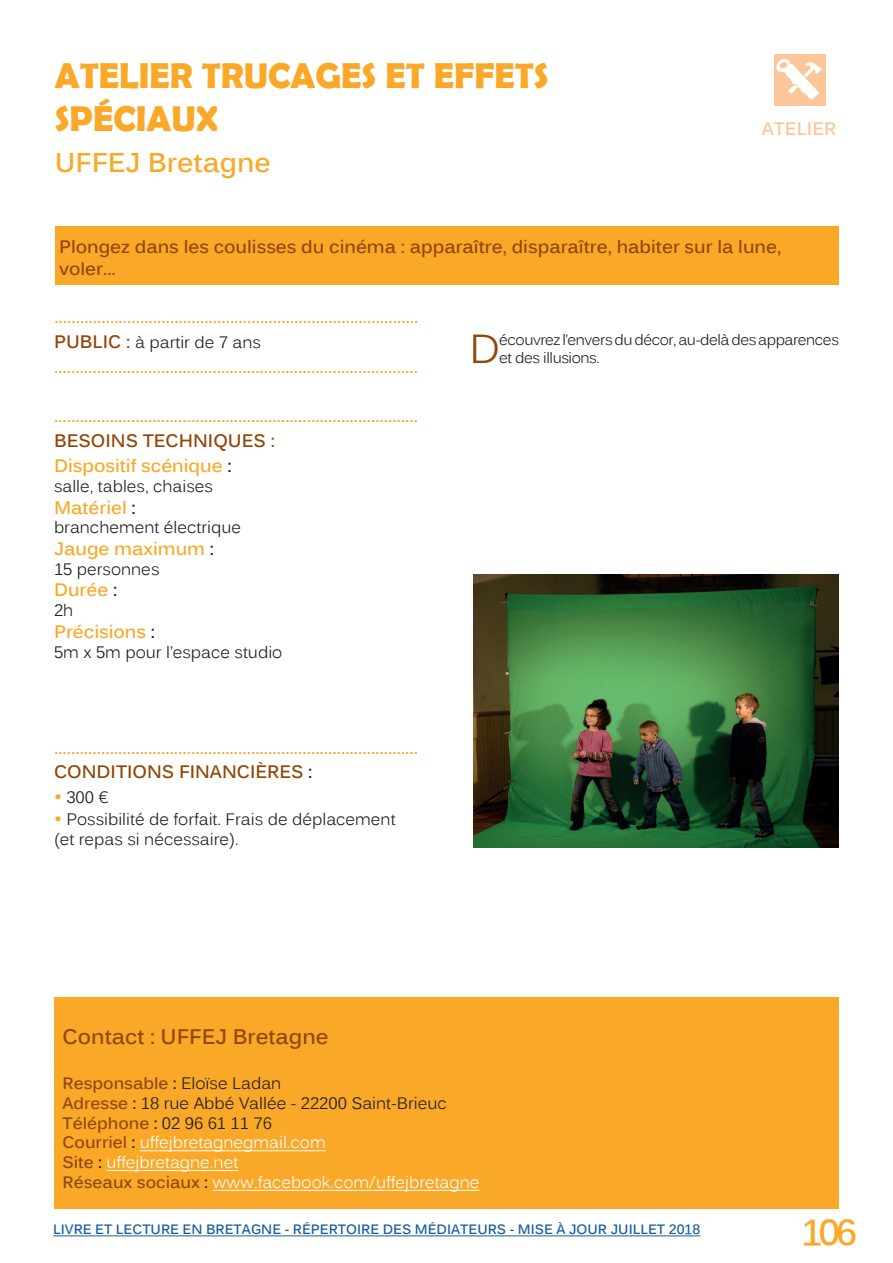
<style>
.page{position:relative;width:893px;height:1263px;background:#fff}
.page>*{position:absolute;margin:0;border:0;box-sizing:border-box;transform-origin:0 0}
.t1{font:40.35px "Kalinga";color:#92480a}
.t2{font:700 36px/43.2px "Berlin Sans FB Demi";color:#faa828}
.t3{font:700 36px "Kalinga";color:#faa828}
.t4{font:700 27px "Kalinga";color:#faa828}
.t5{font:700 21px "Kalinga";color:#92480a}
.t6{font:700 18px "Kalinga";color:#faa828}
.t7{font:700 18px/21.6px "Kalinga";color:#92480a}
.t8{font:700 18px "Kalinga";color:#fcc69a}
.t9{font:16.5px/19.8px "Kalinga";color:#fff}
.t10{font:16.5px/19.8px "Kalinga";color:#231f20}
.t11{font:15px/18px "Kalinga";letter-spacing:-.03em;color:#231f20}
.t12{font:700 13.5px "Kalinga";color:#175d9e}
.s1{font-weight:700;font-size:18px;color:#92480a}
.s2{color:#231f20}
.s3{font-weight:700;font-size:18px;color:#faa828}
.s4{font-weight:700;color:#92480a}
.s5{font-weight:700;color:#231f20}
</style>
<div class="page">
<hr style="left:53px;top:1235px;width:647px;height:1px;background:#175d9e">
<div style="left:55px;top:226px;width:783px;height:58px;background:#faa828"></div>
<div style="left:774px;top:54px;width:51px;height:51px;background:#fcc69a"></div>
<svg style="left:776px;top:59px;width:46px;height:41px"></svg>
<img style="left:473px;top:574px;width:365px;height:274px">
<div style="left:54px;top:998px;width:785px;height:211px;background:#faa828"></div>
<hr style="left:140px;top:1150px;width:186px;height:1px;background:#fff">
<hr style="left:106px;top:1170px;width:132px;height:1px;background:#fff">
<hr style="left:213px;top:1190px;width:266px;height:1px;background:#fff">
<h2 class="t2" style="left:55px;top:53px;width:496px">ATELIER TRUCAGES ET EFFETS<br>SPÉCIAUX</h2>
<h3 class="t4" style="left:55px;top:145px;width:218px">UFFEJ Bretagne</h3>
<p class="t8" style="left:762px;top:117px;width:76px">ATELIER</p>
<p class="t7" style="left:59px;top:238px;width:724px">Plongez dans les coulisses du cinéma : apparaître, disparaître, habiter sur la lune, voler...</p>
<p class="t6" style="left:54px;top:305px;width:366px">.....................................................................................</p>
<p class="t10" style="left:54px;top:334px;width:208px"><span class="s1">PUBLIC :</span> à partir de 7 ans</p>
<p class="t6" style="left:54px;top:354px;width:366px">.....................................................................................</p>
<p class="t6" style="left:54px;top:404px;width:366px">.....................................................................................</p>
<p class="t7" style="left:54px;top:432px;width:222px">BESOINS TECHNIQUES :</p>
<p class="t6" style="left:54px;top:454px;width:179px">Dispositif scénique <span class="s2">:</span></p>
<p class="t10" style="left:54px;top:478px;width:160px">salle, tables, chaises</p>
<p class="t6" style="left:54px;top:495px;width:83px">Matériel <span class="s2">:</span></p>
<p class="t10" style="left:54px;top:519px;width:189px">branchement électrique</p>
<p class="t6" style="left:54px;top:537px;width:162px">Jauge maximum <span class="s2">:</span></p>
<p class="t10" style="left:54px;top:561px;width:107px">15 personnes</p>
<p class="t6" style="left:54px;top:578px;width:65px">Durée <span class="s2">:</span></p>
<p class="t10" style="left:54px;top:602px;width:21px">2h</p>
<p class="t6" style="left:54px;top:620px;width:103px">Précisions <span class="s2">:</span></p>
<p class="t10" style="left:54px;top:643px;width:230px">5m x 5m pour l’espace studio</p>
<p class="t6" style="left:54px;top:735px;width:366px">.....................................................................................</p>
<p class="t7" style="left:54px;top:763px;width:260px">CONDITIONS FINANCIÈRES <span class="s2">:</span></p>
<p class="t10" style="left:54px;top:789px;width:56px"><span class="s3">•</span> 300 €</p>
<p class="t10" style="left:54px;top:811px;width:343px"><span class="s3">•</span> Possibilité de forfait. Frais de déplacement (et repas si nécessaire).</p>
<h1 class="t1" style="left:470px;top:323px;width:32px">D</h1>
<p class="t11" style="left:499px;top:332px;width:341px">écouvrez l’envers du décor, au-delà des apparences et des illusions.</p>
<p class="t5" style="left:63px;top:1023px;width:268px">Contact : UFFEJ Bretagne</p>
<p class="t9" style="left:63px;top:1075px;width:419px"><span class="s4">Responsable</span> <span class="s5">:</span> <span class="s2">Eloïse Ladan<br></span><span class="s4">Adresse</span> <span class="s5">:</span> <span class="s2">18 rue Abbé Vallée - 22200 Saint-Brieuc </span><span class="s4">Téléphone</span> <span class="s5">:</span> <span class="s2">02 96 61 11 76<br></span><span class="s4">Courriel</span> <span class="s5">:</span> uffejbretagnegmail.com<br><span class="s4">Site</span> <span class="s5">:</span> uffejbretagne.net<br><span class="s4">Réseaux sociaux</span> <span class="s5">:</span> www.facebook.com/uffejbretagne</p>
<p class="t12" style="left:53px;top:1220px;width:649px">LIVRE ET LECTURE EN BRETAGNE - RÉPERTOIRE DES MÉDIATEURS - MISE À JOUR JUILLET 2018</p>
<h2 class="t3" style="left:801px;top:1208px;width:57px">106</h2>
</div>
